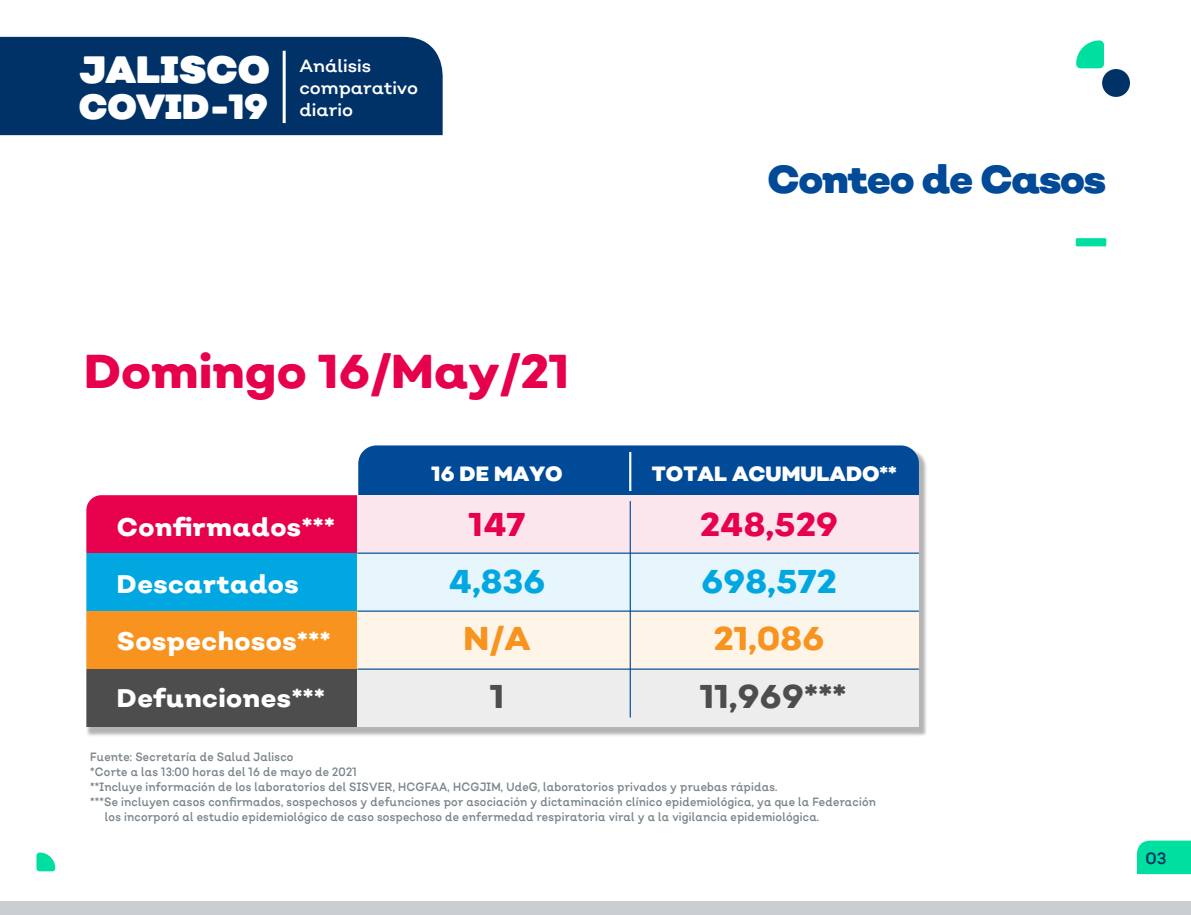
<style>
.page{position:relative;width:1191px;height:915px;background:#fff}
.page>*{position:absolute;margin:0;border:0;box-sizing:border-box;transform-origin:0 0}
.t1{font:900 50.7px "Nutmeg";color:#00df9f}
.t2{font:800 47.4px "Nutmeg";color:#e7004c}
.t3{font:900 39px "Nutmeg";letter-spacing:-.03em;color:#004a98}
.t4{font:900 38.1px "Nutmeg";color:#fff}
.t5{font:900 34.95px "Nutmeg";color:#fff}
.t6{font:800 32.85px "Nutmeg";letter-spacing:.01em;color:#00a7e1}
.t7{font:800 32.85px "Nutmeg";letter-spacing:.01em;color:#e7004c}
.t8{font:800 32.85px "Nutmeg";color:#4d4d4d}
.t9{font:800 32.85px "Nutmeg";color:#f7931e}
.t10{font:800 25.5px "Nutmeg";letter-spacing:.02em;color:#fff}
.t11{font:900 20.7px "Nutmeg";color:#fff}
.t12{font:17.7px/22.4px "Nutmeg";color:#fff}
.t13{font:16.35px "Nutmeg";color:#003268}
.t14{font:12px "Nutmeg";letter-spacing:.02em;color:#7b868c;scale:.88 1}
</style>
<div class="page">
<div style="left:0;top:37px;width:443px;height:98px;background:#003268"></div>
<div style="left:0;top:901px;width:1191px;height:13px;background:#caced1"></div>
<div style="left:1137px;top:840px;width:54px;height:33px;background:#00df9f"></div>
<svg style="left:1076px;top:40px;width:28px;height:28px"></svg>
<div style="left:36px;top:852px;width:19px;height:19px;background:#00df9f;border-radius:3px"></div>
<div style="left:1102px;top:69px;width:28px;height:28px;background:#003268;border-radius:50%"></div>
<hr style="left:283px;top:51px;width:3px;height:72px;background:#fff">
<img style="left:86px;top:451px;width:841px;height:285px">
<div style="left:86px;top:669px;width:271px;height:57px;background:#4d4d4d"></div>
<div style="left:86px;top:553px;width:271px;height:58px;background:#00a7e1"></div>
<div style="left:86px;top:611px;width:271px;height:58px;background:#f7931e"></div>
<div style="left:86px;top:495px;width:271px;height:58px;background:#e7004c"></div>
<div style="left:358px;top:445px;width:561px;height:91px;background:#004a98;border-radius:18px"></div>
<div style="left:357px;top:669px;width:562px;height:57px;background:#ededed"></div>
<div style="left:357px;top:553px;width:562px;height:58px;background:#e6f6fc"></div>
<div style="left:357px;top:611px;width:562px;height:58px;background:#fef4e8"></div>
<div style="left:357px;top:495px;width:562px;height:58px;background:#fce6ed"></div>
<hr style="left:357px;top:668px;width:562px;height:1px;background:#004a98">
<hr style="left:357px;top:610px;width:562px;height:1px;background:#004a98">
<hr style="left:357px;top:552px;width:562px;height:1px;background:#004a98">
<hr style="left:629px;top:501px;width:2px;height:216px;background:#004a98">
<hr style="left:629px;top:452px;width:2px;height:39px;background:#fff">
<h3 class="t4" style="left:79px;top:44px;width:192px">JALISCO</h3>
<h3 class="t5" style="left:79px;top:84px;width:191px">COVID-19</h3>
<h3 class="t12" style="left:299px;top:54px;width:120px">Análisis comparativo diario</h3>
<h3 class="t3" style="left:767px;top:154px;width:340px">Conteo de Casos</h3>
<h1 class="t1" style="left:1075px;top:182px;width:32px">_</h1>
<h2 class="t2" style="left:84px;top:340px;width:487px">Domingo 16/May/21</h2>
<h3 class="t10" style="left:117px;top:510px;width:219px">Confirmados***</h3>
<h3 class="t10" style="left:117px;top:567px;width:183px">Descartados</h3>
<h3 class="t10" style="left:117px;top:624px;width:215px">Sospechosos***</h3>
<h3 class="t10" style="left:117px;top:681px;width:209px">Defunciones***</h3>
<h3 class="t11" style="left:431px;top:460px;width:133px">16 DE MAYO</h3>
<h3 class="t7" style="left:469px;top:503px;width:58px">147</h3>
<h3 class="t6" style="left:449px;top:560px;width:98px">4,836</h3>
<h3 class="t9" style="left:463px;top:617px;width:69px">N/A</h3>
<h3 class="t8" style="left:490px;top:674px;width:16px">1</h3>
<h3 class="t11" style="left:652px;top:460px;width:247px">TOTAL ACUMULADO**</h3>
<h3 class="t7" style="left:700px;top:503px;width:139px">248,529</h3>
<h3 class="t6" style="left:701px;top:560px;width:137px">698,572</h3>
<h3 class="t9" style="left:714px;top:617px;width:112px">21,086</h3>
<h3 class="t8" style="left:700px;top:674px;width:148px">11,969***</h3>
<p class="t14" style="left:90px;top:749px;width:233px">Fuente: Secretaría de Salud Jalisco</p>
<p class="t14" style="left:90px;top:764px;width:304px">*Corte a las 13:00 horas del 16 de mayo de 2021</p>
<p class="t14" style="left:90px;top:779px;width:782px">**Incluye información de los laboratorios del SISVER, HCGFAA, HCGJIM, UdeG, laboratorios privados y pruebas rápidas.</p>
<p class="t14" style="left:90px;top:794px;width:894px">***Se incluyen casos confirmados, sospechosos y defunciones por asociación y dictaminación clínico epidemiológica, ya que la Federación</p>
<p class="t14" style="left:105px;top:809px;width:813px">los incorporó al estudio epidemiológico de caso sospechoso de enfermedad respiratoria viral y a la vigilancia epidemiológica.</p>
<h3 class="t13" style="left:1145px;top:847px;width:22px">03</h3>
</div>
